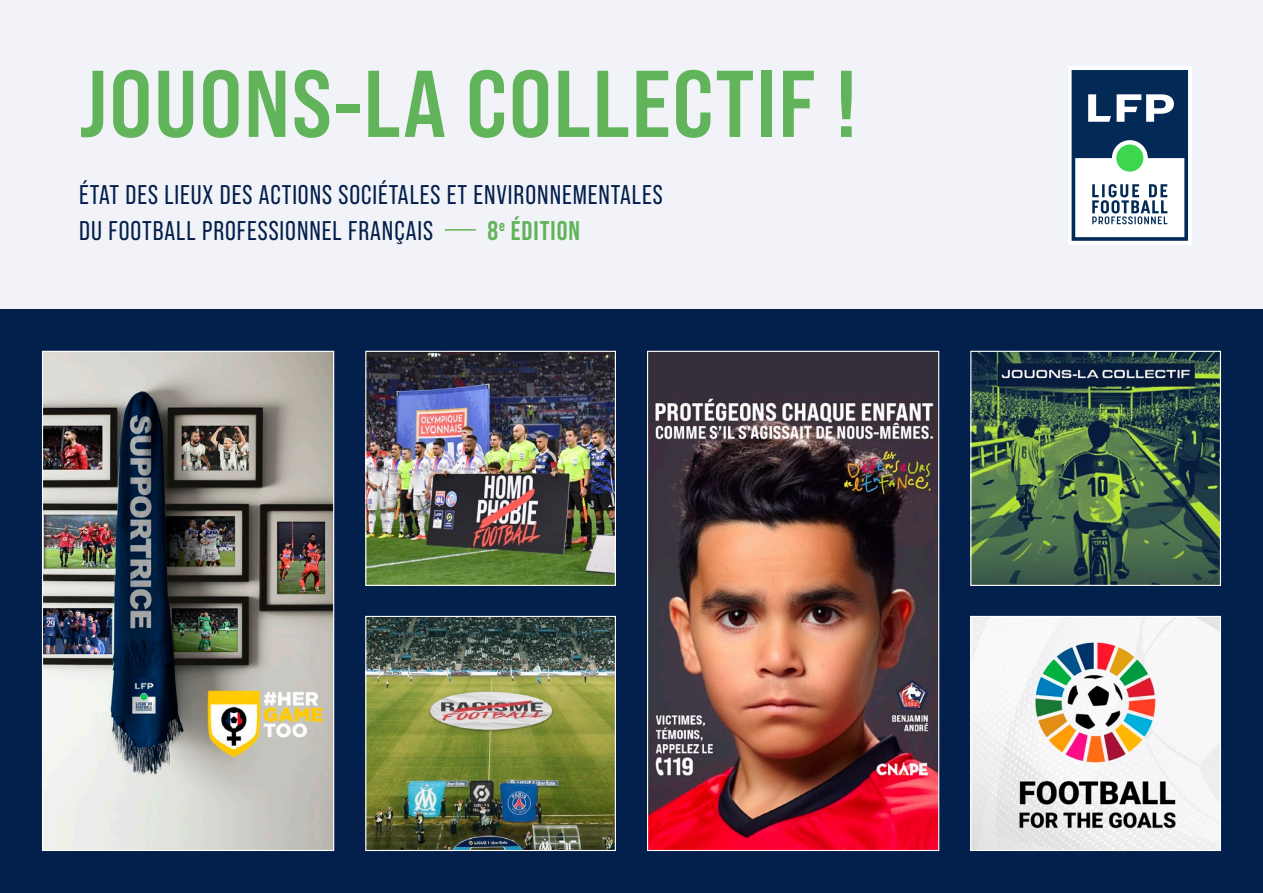
<style>
.page{position:relative;width:1263px;height:893px;background:#fff}
.page>*{position:absolute;margin:0;border:0;box-sizing:border-box;transform-origin:0 0}
.t1{font:94.5px "Bebas Neue Pro Sm E Bd";letter-spacing:.02em;color:#61b45a}
.t2{font:27px/36px "Bebas Neue Pro";letter-spacing:.035em;color:#031f4b}
.t3{font:700 27px "Bebas Neue Pro";letter-spacing:.035em;color:#61b45a}
</style>
<div class="page">
<div style="left:0;top:309px;width:1263px;height:584px;background:#031f4b"></div>
<div style="left:0;top:0;width:1263px;height:309px;background:#f2f3f9"></div>
<hr style="left:445px;top:229px;width:31px;height:2px;background:#61b45a">
<div style="left:1068px;top:66px;width:123px;height:178px;background:#fff"></div>
<svg style="left:1071px;top:70px;width:117px;height:171px"></svg>
<img style="left:972px;top:618px;width:247px;height:231px">
<div style="left:970px;top:616px;width:251px;height:235px;border:1px solid #fff"></div>
<img style="left:44px;top:353px;width:288px;height:496px">
<div style="left:42px;top:351px;width:292px;height:500px;border:1px solid #fff"></div>
<img style="left:972px;top:353px;width:247px;height:231px">
<div style="left:970px;top:351px;width:251px;height:235px;border:1px solid #fff"></div>
<img style="left:367px;top:618px;width:247px;height:231px">
<div style="left:365px;top:616px;width:251px;height:235px;border:1px solid #fff"></div>
<img style="left:649px;top:353px;width:288px;height:496px">
<div style="left:647px;top:351px;width:292px;height:500px;border:1px solid #fff"></div>
<img style="left:367px;top:353px;width:247px;height:231px">
<div style="left:365px;top:351px;width:251px;height:235px;border:1px solid #fff"></div>
<h1 class="t1" style="left:79px;top:48px;width:780px">JOUONS-LA COLLECTIF !</h1>
<p class="t2" style="left:79px;top:177px;width:585px">ÉTAT DES LIEUX DES ACTIONS SOCIÉTALES ET ENVIRONNEMENTALES<br>DU FOOTBALL PROFESSIONNEL FRANÇAIS</p>
<p class="t3" style="left:487px;top:215px;width:94px">8<sup>e</sup> ÉDITION</p>
</div>
